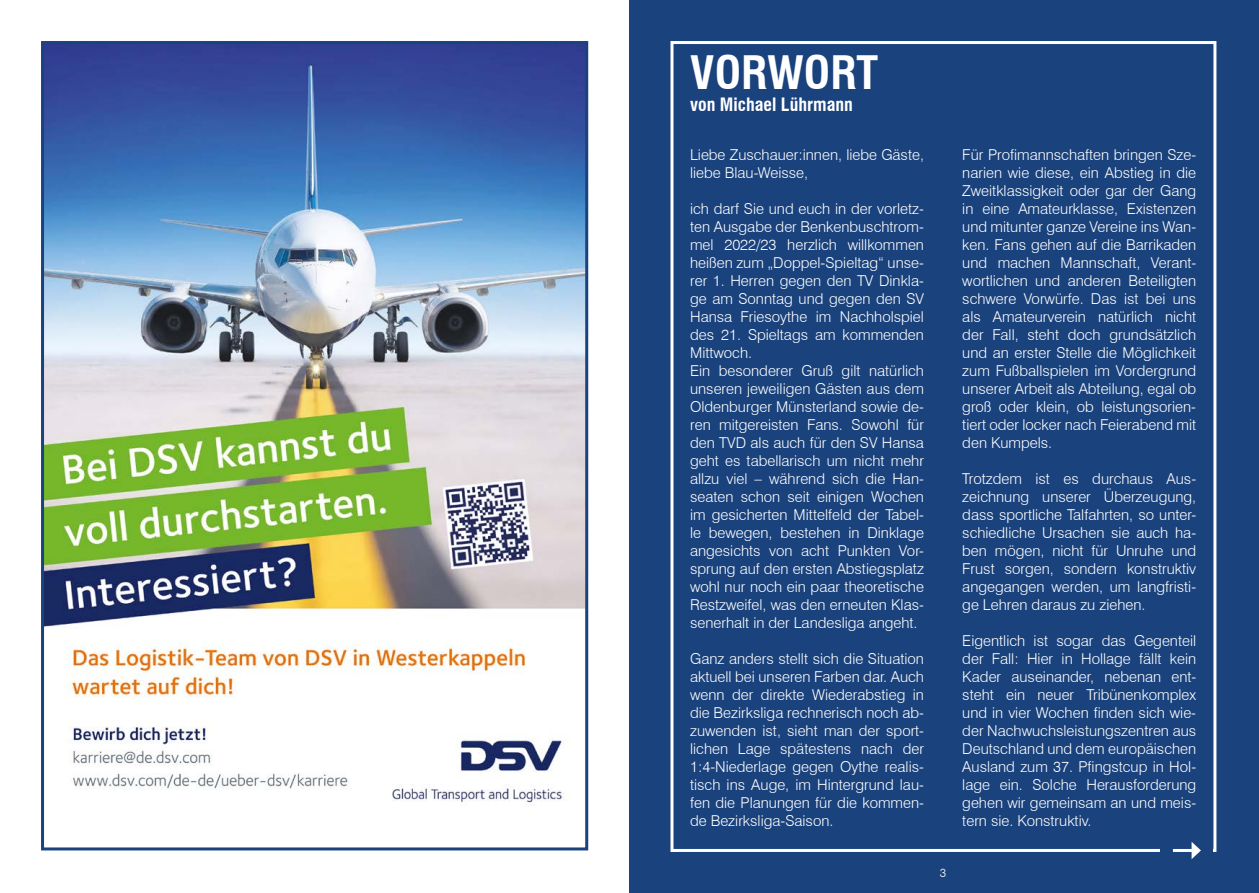
<style>
.page{position:relative;width:1259px;height:893px;background:#fff}
.page>*{position:absolute;margin:0;border:0;box-sizing:border-box;transform-origin:0 0}
.t1{font:700 condensed 45px "Swiss 721 BT";color:#fff}
.t2{font:700 condensed 18px "Swiss 721 BT";color:#fff}
.t3{font:300 15px/18px "Swiss 721 BT";color:#fff;text-align:justify}
.t4{font:300 12px "Swiss 721 BT";color:#fff}
</style>
<div class="page">
<div style="left:629px;top:0;width:630px;height:893px;background:#1a427d"></div>
<div style="left:670px;top:41px;width:546px;height:811px;border:3px solid #fff"></div>
<div style="left:1160px;top:835px;width:53px;height:25px;background:#1a427d"></div>
<hr style="left:1173px;top:849px;width:21px;height:3px;background:#fff">
<svg style="left:1191px;top:842px;width:10px;height:17px"></svg>
<img style="left:45px;top:45px;width:539px;height:758px">
<div style="left:41px;top:41px;width:547px;height:809px;border:3px solid #1a427d"></div>
<h1 class="t1" style="left:690px;top:46px;width:189px">VORWORT</h1>
<p class="t2" style="left:690px;top:94px;width:164px">von Michael Lührmann</p>
<p class="t3" style="left:690px;top:146px;width:235px">Liebe Zuschauer:innen, liebe Gäste, liebe Blau-Weisse,</p>
<p class="t3" style="left:690px;top:200px;width:235px;text-align:left">ich darf Sie und euch in der vorletz&shy;ten Ausgabe der Benkenbuschtrom&shy;mel 2022/23 herzlich willkommen heißen zum „Doppel-Spieltag“ unse&shy;rer 1. Herren gegen den TV Dinkla&shy;ge am Sonntag und gegen den SV Hansa Friesoythe im Nachholspiel des 21. Spieltags am kommenden Mittwoch.<br>Ein besonderer Gruß gilt natürlich unseren jeweiligen Gästen aus dem Oldenburger Münsterland sowie de&shy;ren mitgereisten Fans. Sowohl für den TVD als auch für den SV Hansa geht es tabellarisch um nicht mehr allzu viel – während sich die Han&shy;seaten schon seit einigen Wochen im gesicherten Mittelfeld der Tabel&shy;le bewegen, bestehen in Dinklage angesichts von acht Punkten Vor&shy;sprung auf den ersten Abstiegsplatz wohl nur noch ein paar theoretische Restzweifel, was den erneuten Klas&shy;senerhalt in der Landesliga angeht.</p>
<p class="t3" style="left:690px;top:650px;width:235px">Ganz anders stellt sich die Situation aktuell bei unseren Farben dar. Auch wenn der direkte Wiederabstieg in die Bezirksliga rechnerisch noch ab&shy;zuwenden ist, sieht man der sport&shy;lichen Lage spätestens nach der 1:4-Niederlage gegen Oythe realis&shy;tisch ins Auge, im Hintergrund lau&shy;fen die Planungen für die kommen&shy;de Bezirksliga-Saison.</p>
<p class="t4" style="left:940px;top:865px;width:8px">3</p>
<p class="t3" style="left:962px;top:146px;width:235px">Für Profimannschaften bringen Sze&shy;narien wie diese, ein Abstieg in die Zweitklassigkeit oder gar der Gang in eine Amateurklasse, Existenzen und mitunter ganze Vereine ins Wan&shy;ken. Fans gehen auf die Barrikaden und machen Mannschaft, Verant&shy;wortlichen und anderen Beteiligten schwere Vorwürfe. Das ist bei uns als Amateurverein natürlich nicht der Fall, steht doch grundsätzlich und an erster Stelle die Möglichkeit zum Fußballspielen im Vordergrund unserer Arbeit als Abteilung, egal ob groß oder klein, ob leistungsorien&shy;tiert oder locker nach Feierabend mit den Kumpels.</p>
<p class="t3" style="left:962px;top:470px;width:235px">Trotzdem ist es durchaus Aus&shy;zeichnung unserer Überzeugung, dass sportliche Talfahrten, so unter&shy;schiedliche Ursachen sie auch ha&shy;ben mögen, nicht für Unruhe und Frust sorgen, sondern konstruktiv angegangen werden, um langfristi&shy;ge Lehren daraus zu ziehen.</p>
<p class="t3" style="left:962px;top:632px;width:235px">Eigentlich ist sogar das Gegenteil der Fall: Hier in Hollage fällt kein Kader auseinander, nebenan ent&shy;steht ein neuer Tribünenkomplex und in vier Wochen finden sich wie&shy;der Nachwuchsleistungszentren aus Deutschland und dem europäischen Ausland zum 37. Pfingstcup in Hol&shy;lage ein. Solche Herausforderung gehen wir gemeinsam an und meis&shy;tern sie. Konstruktiv.</p>
</div>
